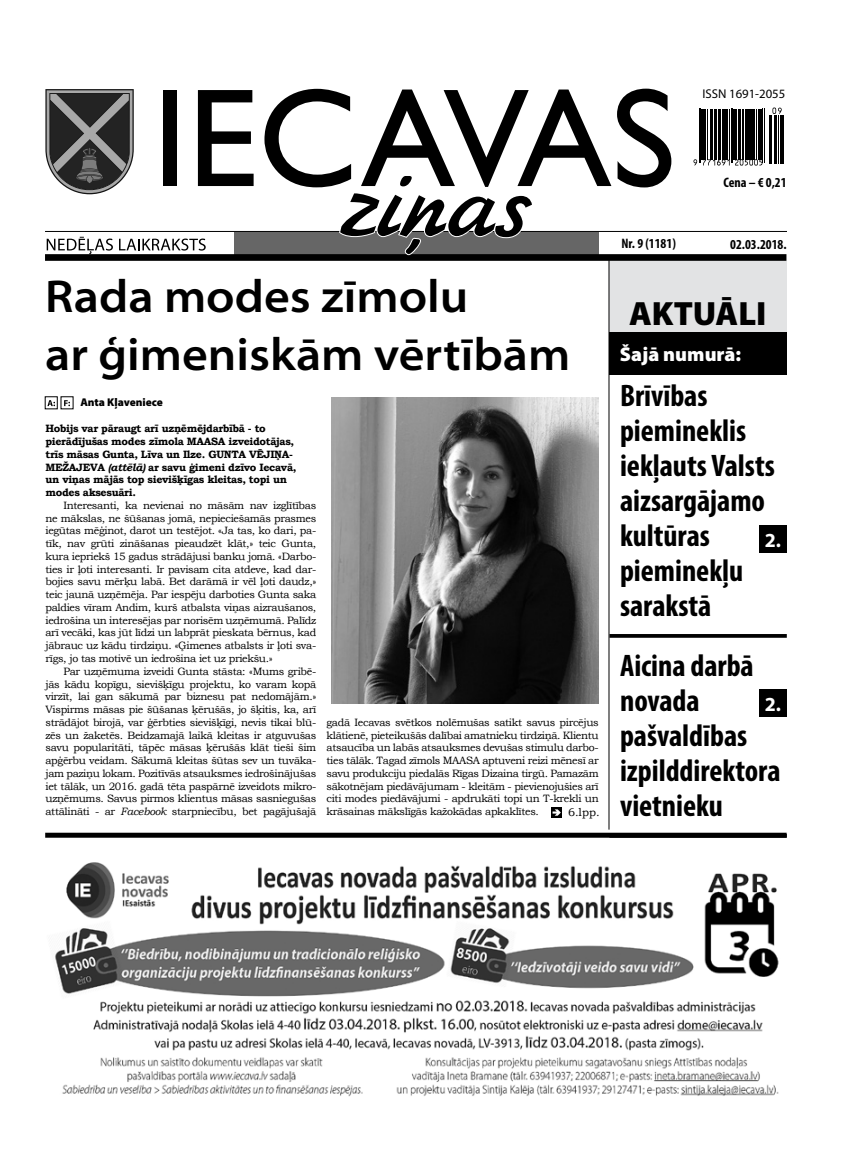
<style>
.page{position:relative;width:851px;height:1170px;background:#fff}
.page>*{position:absolute;margin:0;border:0;box-sizing:border-box;transform-origin:0 0}
.t1{font:600 semi-expanded 46.25px/57.5px "Myriad Pro";color:#000}
.t2{font:900 33.75px "Myriad Pro";color:#000}
.t3{font:700 condensed 31.25px/35px "Myriad Pro";color:#000}
.t4{font:900 20px "Myriad Pro";color:#fff}
.t5{font:700 20px "Myriad Pro";color:#fff}
.t6{font:700 condensed 13.75px "Myriad Pro";color:#000}
.t7{font:12.75px "Myriad Pro";color:#000}
.t8{font:900 11.25px "Myriad Pro";color:#000}
.t9{font:11.25px "Bookman Old Style";color:#000}
.t10{font:10.62px/12.8px "Bookman Old Style";letter-spacing:-.03em;color:#000;text-align:justify}
.t11{font:700 10.62px/12.8px "Bookman Old Style";letter-spacing:-.03em;color:#000}
.s1{font-style:italic}
</style>
<div class="page">
<div style="left:234px;top:232px;width:364px;height:22px;background:#666"></div>
<hr style="left:45px;top:231px;width:741px;height:1px;background:#000">
<div style="left:45px;top:254px;width:741px;height:7px;background:#000"></div>
<svg style="left:47px;top:237px;width:66px;height:17px"></svg>
<svg style="left:119px;top:238px;width:87px;height:12px"></svg>
<div style="left:163px;top:90px;width:13px;height:96px;background:#000"></div>
<svg style="left:198px;top:90px;width:55px;height:96px"></svg>
<svg style="left:617px;top:89px;width:54px;height:98px"></svg>
<svg style="left:264px;top:89px;width:347px;height:167px"></svg>
<svg style="left:45px;top:89px;width:89px;height:105px;background:#5d5d5d"></svg>
<hr style="left:609px;top:634px;width:177px;height:3px;background:#000">
<div style="left:609px;top:261px;width:177px;height:71px;background:#e2e3e4"></div>
<div style="left:609px;top:332px;width:177px;height:42px;background:#000"></div>
<hr style="left:699px;top:109px;width:1px;height:54px;background:#000">
<hr style="left:700px;top:109px;width:1px;height:54px;background:#000">
<hr style="left:701px;top:109px;width:2px;height:51px;background:#000">
<hr style="left:704px;top:109px;width:1px;height:51px;background:#000">
<hr style="left:707px;top:109px;width:1px;height:51px;background:#000">
<hr style="left:710px;top:109px;width:1px;height:51px;background:#000">
<hr style="left:711px;top:109px;width:1px;height:51px;background:#000">
<hr style="left:714px;top:109px;width:1px;height:51px;background:#000">
<hr style="left:716px;top:109px;width:1px;height:51px;background:#000">
<hr style="left:717px;top:109px;width:3px;height:51px;background:#000">
<hr style="left:721px;top:109px;width:1px;height:51px;background:#000">
<hr style="left:723px;top:109px;width:2px;height:51px;background:#000">
<svg style="left:693px;top:159px;width:36px;height:6px"></svg>
<hr style="left:726px;top:109px;width:2px;height:51px;background:#000">
<hr style="left:729px;top:109px;width:1px;height:51px;background:#000">
<hr style="left:730px;top:109px;width:1px;height:54px;background:#000">
<hr style="left:732px;top:109px;width:1px;height:54px;background:#000">
<hr style="left:733px;top:109px;width:1px;height:51px;background:#000">
<hr style="left:735px;top:109px;width:2px;height:51px;background:#000">
<hr style="left:738px;top:109px;width:2px;height:51px;background:#000">
<hr style="left:741px;top:109px;width:1px;height:51px;background:#000">
<hr style="left:743px;top:109px;width:1px;height:51px;background:#000">
<hr style="left:745px;top:109px;width:2px;height:51px;background:#000">
<hr style="left:748px;top:109px;width:2px;height:51px;background:#000">
<hr style="left:751px;top:109px;width:1px;height:51px;background:#000">
<hr style="left:752px;top:109px;width:2px;height:51px;background:#000">
<hr style="left:756px;top:109px;width:1px;height:51px;background:#000">
<svg style="left:735px;top:159px;width:27px;height:6px"></svg>
<hr style="left:757px;top:109px;width:1px;height:51px;background:#000">
<hr style="left:759px;top:109px;width:2px;height:51px;background:#000">
<hr style="left:762px;top:109px;width:1px;height:54px;background:#000">
<hr style="left:763px;top:109px;width:1px;height:54px;background:#000">
<hr style="left:769px;top:115px;width:1px;height:48px;background:#000">
<hr style="left:770px;top:115px;width:2px;height:48px;background:#000">
<hr style="left:774px;top:115px;width:1px;height:48px;background:#000">
<hr style="left:776px;top:115px;width:1px;height:48px;background:#000">
<hr style="left:777px;top:115px;width:1px;height:48px;background:#000">
<svg style="left:772px;top:107px;width:9px;height:7px"></svg>
<hr style="left:779px;top:115px;width:1px;height:48px;background:#000">
<hr style="left:781px;top:115px;width:2px;height:48px;background:#000">
<hr style="left:608px;top:260px;width:1px;height:569px;background:#000">
<div style="left:759px;top:525px;width:27px;height:27px;background:#000"></div>
<div style="left:759px;top:689px;width:27px;height:27px;background:#000"></div>
<div style="left:45px;top:832px;width:741px;height:5px;background:#000"></div>
<svg style="left:551px;top:807px;width:11px;height:10px"></svg>
<svg style="left:552px;top:809px;width:8px;height:6px"></svg>
<svg style="left:47px;top:400px;width:8px;height:6px"></svg>
<svg style="left:64px;top:400px;width:6px;height:6px"></svg>
<img style="left:331px;top:397px;width:267px;height:306px">
<img style="left:55px;top:862px;width:724px;height:235px">
<p class="t7" style="left:702px;top:86px;width:84px">ISSN 1691-2055</p>
<h1 class="t1" style="left:45px;top:269px;width:526px">Rada modes zīmolu<br>ar ģimeniskām vērtībām</h1>
<p class="t8" style="left:80px;top:396px;width:84px">Anta Kļaveniece</p>
<p class="t11" style="left:45px;top:422px;width:252px">Hobijs var pāraugt arī uzņēmējdarbībā - to pierādījušas modes zīmola MAASA izveidotājas, trīs māsas Gunta, Līva un Ilze. GUNTA VĒJIŅA-MEŽAJEVA <span class="s1">(attēlā)</span> ar savu ģimeni dzīvo Iecavā, un viņas mājās top sievišķīgas kleitas, topi un modes aksesuāri.</p>
<p class="t10" style="left:45px;top:499px;width:272px;text-indent:18px">Interesanti, ka nevienai no māsām nav izglītības ne mākslas, ne šūšanas jomā, nepieciešamās prasmes iegūtas mēģinot, darot un testējot. «Ja tas, ko dari, pa&shy;tīk, nav grūti zināšanas pieaudzēt klāt,» teic Gunta, kura iepriekš 15 gadus strādājusi banku jomā. «Darbo&shy;ties ir ļoti interesanti. Ir pavisam cita atdeve, kad dar&shy;bojies savu mērķu labā. Bet darāmā ir vēl ļoti daudz,» teic jaunā uzņēmēja. Par iespēju darboties Gunta saka paldies vīram Andim, kurš atbalsta viņas aizraušanos, iedrošina un interesējas par norisēm uzņēmumā. Palīdz arī vecāki, kas jūt līdzi un labprāt pieskata bērnus, kad jābrauc uz kādu tirdziņu. «Ģimenes atbalsts ir ļoti sva&shy;rīgs, jo tas motivē un iedrošina iet uz priekšu.»</p>
<p class="t10" style="left:45px;top:664px;width:272px;text-indent:18px">Par uzņēmuma izveidi Gunta stāsta: «Mums gribē&shy;jās kādu kopīgu, sievišķīgu projektu, ko varam kopā virzīt, lai gan sākumā par biznesu pat nedomājām.» Vispirms māsas pie šūšanas ķērušās, jo šķitis, ka, arī strādājot birojā, var ģērbties sievišķīgi, nevis tikai blū&shy;zēs un žaketēs. Beidzamajā laikā kleitas ir atguvušas savu popularitāti, tāpēc māsas ķērušās klāt tieši šim apģērbu veidam. Sākumā kleitas šūtas sev un tuvāka&shy;jam paziņu lokam. Pozitīvās atsauksmes iedrošinājušas iet tālāk, un 2016. gadā tēta paspārnē izveidots mikro&shy;uzņēmums. Savus pirmos klientus māsas sasniegušas attālināti - ar <span class="s1">Facebook</span> starpniecību, bet pagājušajā</p>
<p class="t10" style="left:326px;top:716px;width:274px">gadā Iecavas svētkos nolēmušas satikt savus pircējus klātienē, pieteikušās dalībai amatnieku tirdziņā. Klientu atsaucība un labās atsauksmes devušas stimulu darbo&shy;ties tālāk. Tagad zīmols MAASA aptuveni reizi mēnesī ar savu produkciju piedalās Rīgas Dizaina tirgū. Pamazām sākotnējam piedāvājumam - kleitām - pievienojušies arī citi modes piedāvājumi - apdrukāti topi un T-krekli un krāsainas mākslīgās kažokādas apkaklītes.</p>
<p class="t9" style="left:568px;top:805px;width:33px">6.lpp.</p>
<p class="t6" style="left:723px;top:174px;width:65px">Cena – € 0,21</p>
<p class="t6" style="left:621px;top:234px;width:56px">Nr. 9 (1181)</p>
<p class="t6" style="left:730px;top:235px;width:58px">02.03.2018.</p>
<h2 class="t2" style="left:629px;top:294px;width:139px">AKTUĀLI</h2>
<h3 class="t4" style="left:619px;top:342px;width:123px">Šajā numurā:</h3>
<h3 class="t3" style="left:620px;top:377px;width:156px">Brīvības piemineklis iekļauts Valsts aizsargājamo kultūras pieminekļu sarakstā</h3>
<h3 class="t3" style="left:620px;top:647px;width:162px">Aicina darbā novada pašvaldības izpilddirektora vietnieku</h3>
<h3 class="t5" style="left:764px;top:527px;width:18px">2.</h3>
<h3 class="t5" style="left:764px;top:690px;width:18px">2.</h3>
</div>
